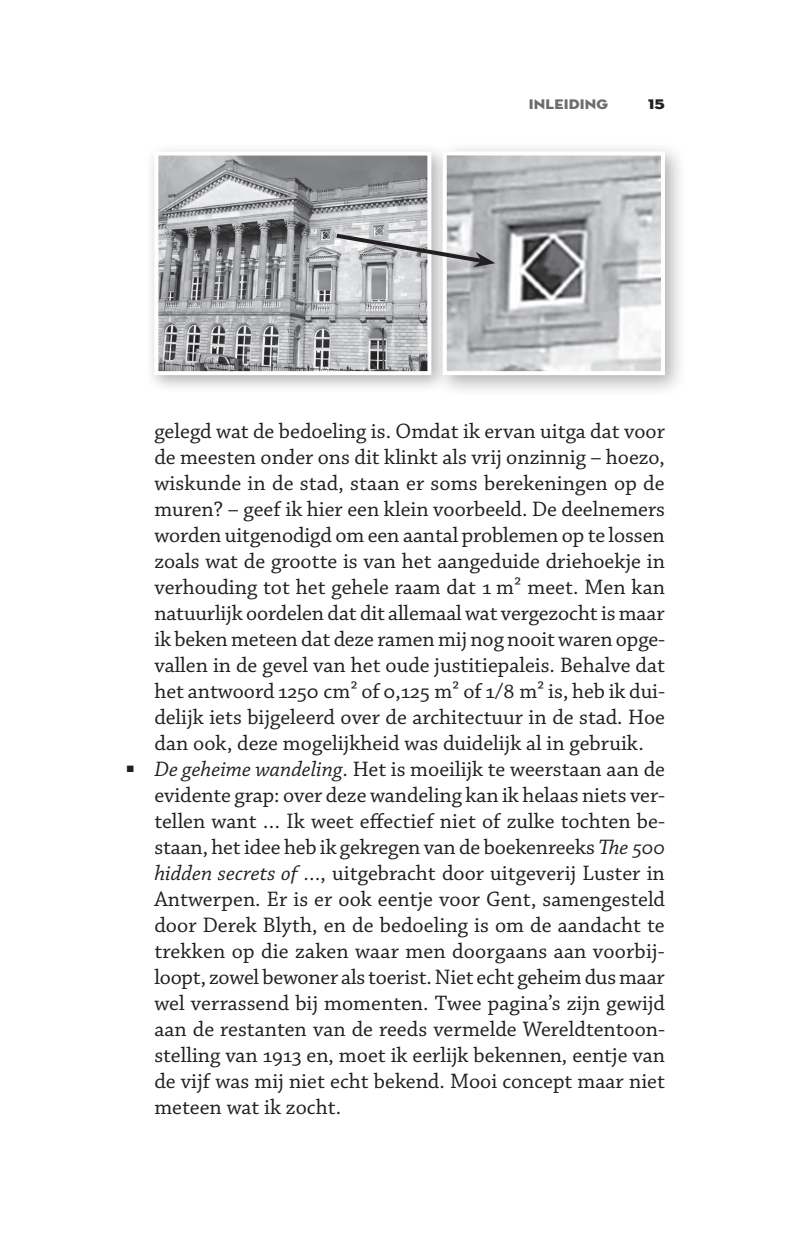
<style>
.page{position:relative;width:793px;height:1247px;background:#fff}
.page>*{position:absolute;margin:0;border:0;box-sizing:border-box;transform-origin:0 0}
.t1{font:22px/26px "Chaparral Pro";color:#231f20;text-align:justify}
.t2{font:14px "Neutra Disp Titling";letter-spacing:.01em;color:#6c6d70;scale:1.12 1}
.t3{font:14px "Neutra Disp Titling";color:#231f20;scale:1.25 1}
.s1{font-style:italic}
</style>
<div class="page">
<div style="left:145px;top:143px;width:304px;height:250px;background:#231f20;opacity:.35"></div>
<img style="left:159px;top:156px;width:267px;height:214px">
<div style="left:154px;top:151px;width:277px;height:224px;border:4px solid #fff"></div>
<div style="left:432px;top:141px;width:254px;height:256px;background:#231f20;opacity:.35"></div>
<img style="left:447px;top:156px;width:213px;height:214px">
<div style="left:442px;top:151px;width:223px;height:224px;border:4px solid #fff"></div>
<svg style="left:332px;top:231px;width:163px;height:36px;background:#b5b6b8"></svg>
<p class="t2" style="left:528px;top:95px;width:72px">INLEIDING</p>
<p class="t3" style="left:648px;top:95px;width:15px">15</p>
<p class="t1" style="left:154px;top:418px;width:512px">gelegd wat de bedoeling is. Omdat ik ervan uitga dat voor de meesten onder ons dit klinkt als vrij onzinnig – hoezo, wiskunde in de stad, staan er soms berekeningen op de muren? – geef ik hier een klein voorbeeld. De deelnemers worden uitgenodigd om een aantal problemen op te lossen zoals wat de grootte is van het aangeduide driehoekje in verhouding tot het gehele raam dat 1 m² meet. Men kan natuurlijk oordelen dat dit allemaal wat vergezocht is maar ik beken meteen dat deze ramen mij nog nooit waren opge&shy;vallen in de gevel van het oude justitiepaleis. Behalve dat het antwoord 1250 cm² of 0,125 m² of 1/8 m² is, heb ik dui&shy;delijk iets bijgeleerd over de architectuur in de stad. Hoe dan ook, deze mogelijkheid was duidelijk al in gebruik.</p>
<p class="t1" style="left:154px;top:756px;width:512px;text-align:left;text-indent:-28px"><sup>■</sup> <span class="s1">De geheime wandeling</span>. Het is moeilijk te weerstaan aan de evidente grap: over deze wandeling kan ik helaas niets ver&shy;tellen want … Ik weet effectief niet of zulke tochten be-- staan, het idee heb ik gekregen van de boekenreeks <span class="s1">The 500 hidden secrets of …</span>, uitgebracht door uitgeverij Luster in Antwerpen. Er is er ook eentje voor Gent, samengesteld door Derek Blyth, en de bedoeling is om de aandacht te trekken op die zaken waar men doorgaans aan voorbij&shy;loopt, zowel bewoner als toerist. Niet echt geheim dus maar wel verrassend bij momenten. Twee pagina’s zijn gewijd aan de restanten van de reeds vermelde Wereldtentoon&shy;stelling van 1913 en, moet ik eerlijk bekennen, eentje van de vijf was mij niet echt bekend. Mooi concept maar niet meteen wat ik zocht.</p>
</div>
